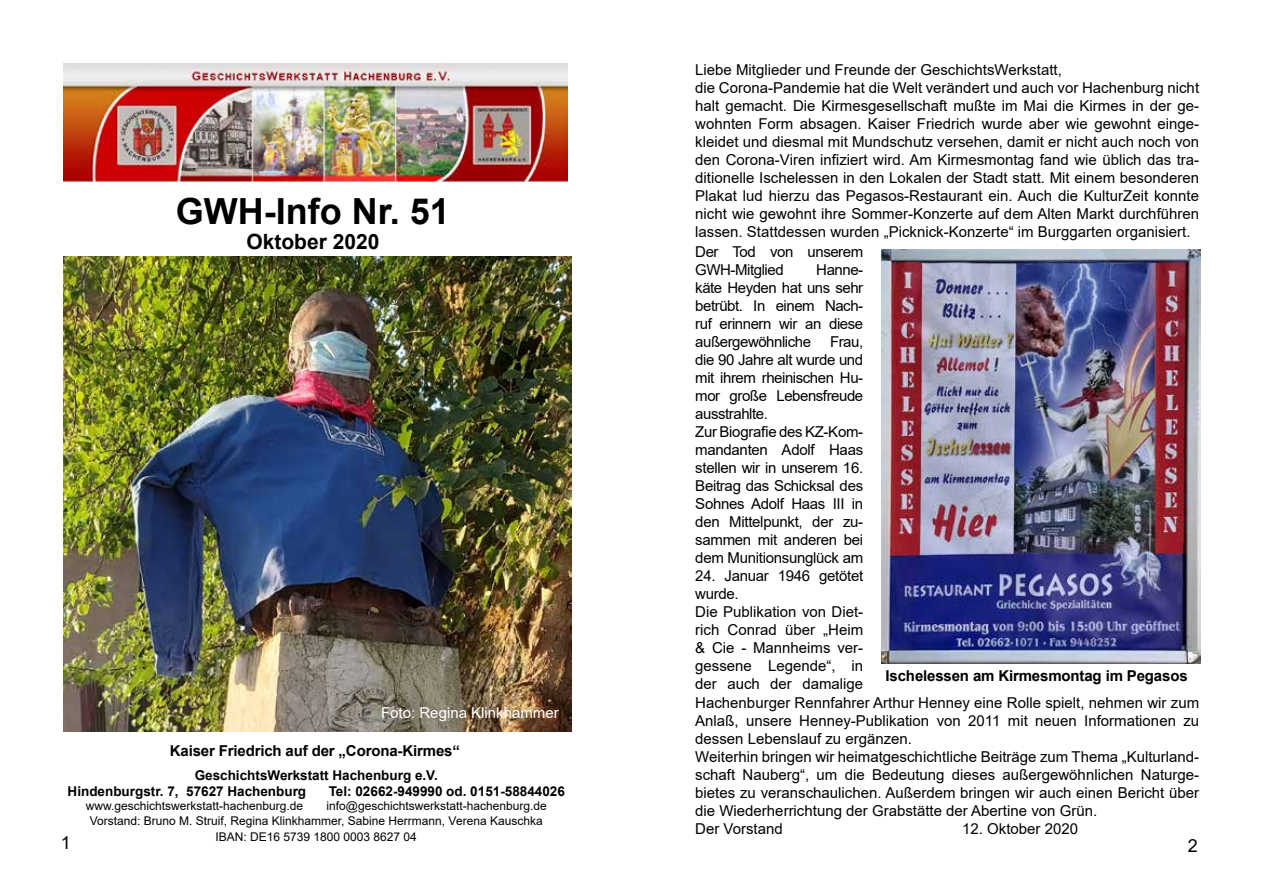
<style>
.page{position:relative;width:1263px;height:893px;background:#fff}
.page>*{position:absolute;margin:0;border:0;box-sizing:border-box;transform-origin:0 0}
.t1{font:700 36px "Arial";color:#000}
.t2{font:700 21px "Arial";color:#000}
.t3{font:18px "Arial";color:#000}
.t4{font:15px/18px "Arial";color:#000}
.t5{font:15px/18px "Arial";letter-spacing:-.02em;color:#000}
.t6{font:700 15px "Arial";letter-spacing:-.01em;color:#000}
.t7{font:15px/18px "Arial";letter-spacing:-.03em;color:#000}
.t8{font:15px "Arial";color:#fff}
.t9{font:700 13.5px/16.2px "Arial";color:#000}
.t10{font:12px/14.4px "Arial";color:#000}
</style>
<div class="page">
<img style="left:64px;top:64px;width:504px;height:118px">
<img style="left:64px;top:257px;width:507px;height:474px">
<img style="left:882px;top:249px;width:318px;height:414px">
<p class="t4" style="left:695px;top:60px;width:505px">Liebe Mitglieder und Freunde der GeschichtsWerkstatt,<br>die Corona-Pandemie hat die Welt verändert und auch vor Hachenburg nicht halt gemacht. Die Kirmesgesellschaft mußte im Mai die Kirmes in der ge&shy;wohnten Form absagen. Kaiser Friedrich wurde aber wie gewohnt einge&shy;kleidet und diesmal mit Mundschutz versehen, damit er nicht auch noch von den Corona-Viren infiziert wird. Am Kirmesmontag fand wie üblich das tra&shy;ditionelle Ischelessen in den Lokalen der Stadt statt. Mit einem besonderen Plakat lud hierzu das Pegasos-Restaurant ein. Auch die KulturZeit konnte nicht wie gewohnt ihre Sommer-Konzerte auf dem Alten Markt durchführen lassen. Stattdessen wurden „Picknick-Konzerte“ im Burggarten organisiert.</p>
<h1 class="t1" style="left:176px;top:186px;width:276px">GWH-Info Nr. 51</h1>
<h2 class="t2" style="left:246px;top:227px;width:135px">Oktober 2020</h2>
<p class="t7" style="left:695px;top:242px;width:169px">Der Tod von unserem<br>GWH-Mitglied</p>
<p class="t4" style="left:695px;top:260px;width:169px;text-align:justify;text-indent:121px">Hanne&shy;käte Heyden hat uns sehr betrübt. In einem Nach&shy;ruf erinnern wir an diese außergewöhnliche</p>
<p class="t5" style="left:695px;top:332px;width:169px;text-indent:135px">Frau, die 90 Jahre alt wurde und mit ihrem rheinischen Hu&shy;mor große Lebensfreude ausstrahlte.<br>Zur Biografie des KZ-Kom&shy;mandanten Adolf Haas stellen wir in unserem 16.<br>Beitrag das Schicksal des<br>Sohnes Adolf Haas III in den Mittelpunkt, der zu&shy;sammen mit anderen bei dem Munitionsunglück am</p>
<p class="t4" style="left:695px;top:566px;width:169px">24. Januar 1946 getötet wurde.<br>Die Publikation von Diet&shy;rich Conrad über „Heim &amp; Cie - Mannheims ver&shy;gessene Legende“, in der auch der damalige</p>
<p class="t4" style="left:695px;top:694px;width:505px">Hachenburger Rennfahrer Arthur Henney eine Rolle spielt, nehmen wir zum Anlaß, unsere Henney-Publikation von 2011 mit neuen Informationen zu dessen Lebenslauf zu ergänzen.<br>Weiterhin bringen wir heimatgeschichtliche Beiträge zum Thema „Kulturland&shy;schaft Nauberg“, um die Bedeutung dieses außergewöhnlichen Naturge&shy;bietes zu veranschaulichen. Außerdem bringen wir auch einen Bericht über die Wiederherrichtung der Grabstätte der Abertine von Grün.<br>Der Vorstand</p>
<p class="t6" style="left:885px;top:665px;width:304px">Ischelessen am Kirmesmontag im Pegasos</p>
<p class="t8" style="left:381px;top:702px;width:179px">Foto: Regina Klinkhammer</p>
<p class="t6" style="left:170px;top:740px;width:292px">Kaiser Friedrich auf der „Corona-Kirmes“</p>
<p class="t9" style="left:68px;top:767px;width:372px;text-indent:127px">GeschichtsWerkstatt Hachenburg e.V.<br>Hindenburgstr. 7, 57627 Hachenburg</p>
<p class="t9" style="left:329px;top:783px;width:238px">Tel: 02662-949990 od. 0151-58844026</p>
<p class="t10" style="left:90px;top:799px;width:458px;text-indent:237px">info@geschichtswerkstatt-hachenburg.de<br>Vorstand: Bruno M. Struif, Regina Klinkhammer, Sabine Herrmann, Verena Kauschka</p>
<p class="t10" style="left:215px;top:829px;width:203px">IBAN: DE16 5739 1800 0003 8627 04</p>
<p class="t10" style="left:86px;top:799px;width:219px">www.geschichtswerkstatt-hachenburg.de</p>
<p class="t4" style="left:962px;top:820px;width:117px">12. Oktober 2020</p>
<p class="t3" style="left:61px;top:830px;width:12px">1</p>
<p class="t3" style="left:1188px;top:833px;width:12px">2</p>
</div>
